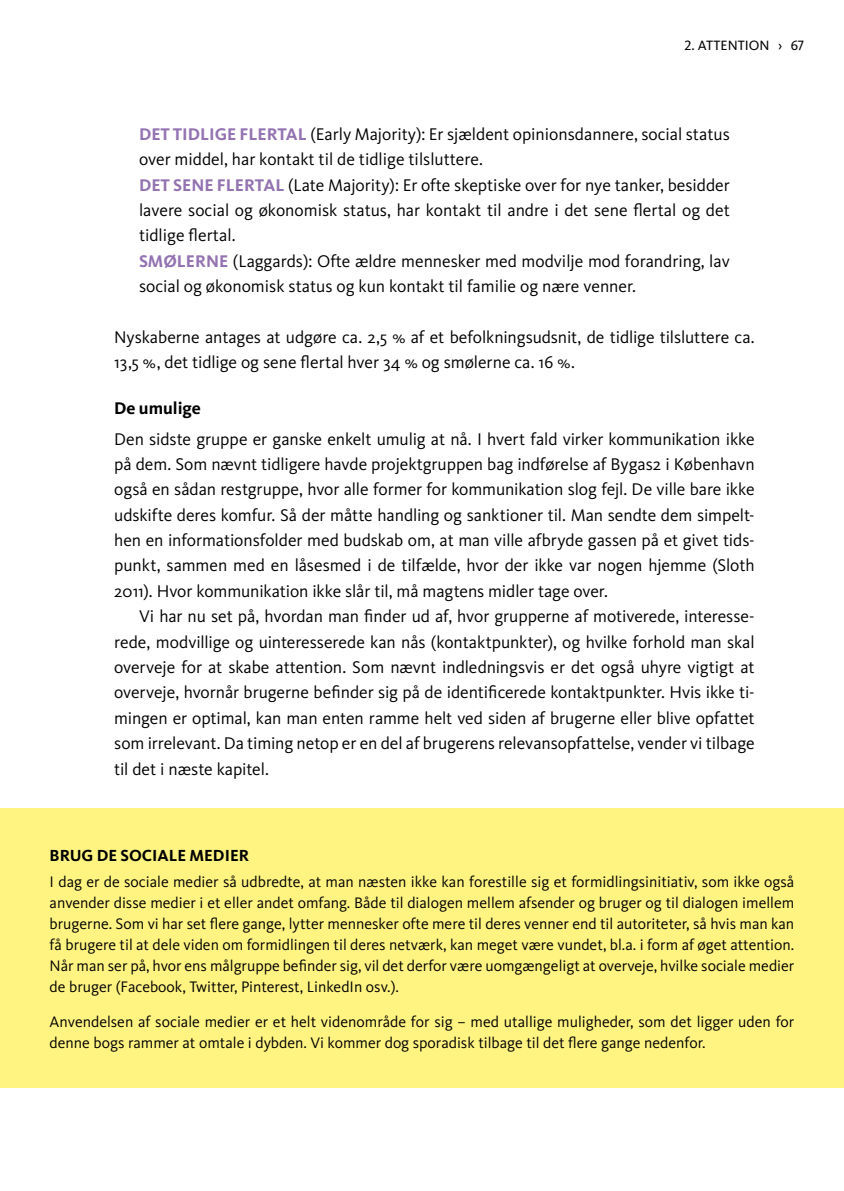
<style>
.page{position:relative;width:844px;height:1191px;background:#fff}
.page>*{position:absolute;margin:0;border:0;box-sizing:border-box;transform-origin:0 0}
.t1{font:17.5px/25.4px "Kievit";color:#000}
.t2{font:700 17.5px "Kievit";color:#000}
.t3{font:700 16.62px "Kievit";color:#000}
.t4{font:15.75px/21px "Kievit";color:#000;text-align:justify}
.t5{font:14px "Kievit Book SC";color:#000}
.s1{font-family:"Kievit"}
.s2{font-weight:700;color:#9373b1}
</style>
<div class="page">
<div style="left:0;top:808px;width:843px;height:280px;background:#fff482"></div>
<p class="t5" style="left:684px;top:37px;width:52px">2. ATTENTION</p>
<p class="t5" style="left:777px;top:37px;width:28px"><span class="s1">›</span> 67</p>
<p class="t1" style="left:139px;top:122px;width:592px"><span class="s2">DET TIDLIGE FLERTAL</span> (Early Majority): Er sjældent opinionsdannere, social status over middel, har kontakt til de tidlige tilsluttere.<br><span class="s2">DET SENE FLERTAL</span> (Late Majority): Er ofte skeptiske over for nye tanker, besidder lavere social og økonomisk status, har kontakt til andre i det sene flertal og det tidlige flertal.<br><span class="s2">SMØLERNE</span> (Laggards): Ofte ældre mennesker med modvilje mod forandring, lav social og økonomisk status og kun kontakt til familie og nære venner.</p>
<p class="t1" style="left:114px;top:325px;width:641px">Nyskaberne antages at udgøre ca. 2,5 % af et befolkningsudsnit, de tidlige tilsluttere ca.<br>13,5 %, det tidlige og sene flertal hver 34 % og smølerne ca. 16 %.</p>
<p class="t2" style="left:114px;top:397px;width:88px">De umulige</p>
<p class="t1" style="left:114px;top:426px;width:641px;text-align:justify">Den sidste gruppe er ganske enkelt umulig at nå. I hvert fald virker kommunikation ikke på dem. Som nævnt tidligere havde projektgruppen bag indførelse af Bygas2 i København også en sådan restgruppe, hvor alle former for kommunikation slog fejl. De ville bare ikke udskifte deres komfur. Så der måtte handling og sanktioner til. Man sendte dem simpelt&shy;hen en informationsfolder med budskab om, at man ville afbryde gassen på et givet tids&shy;punkt, sammen med en låsesmed i de tilfælde, hvor der ikke var nogen hjemme (Sloth 2011). Hvor kommunikation ikke slår til, må magtens midler tage over.</p>
<p class="t1" style="left:114px;top:604px;width:641px;text-align:justify;text-indent:25px">Vi har nu set på, hvordan man finder ud af, hvor grupperne af motiverede, interesse&shy;rede, modvillige og uinteresserede kan nås (kontaktpunkter), og hvilke forhold man skal overveje for at skabe attention. Som nævnt indledningsvis er det også uhyre vigtigt at overveje, hvornår brugerne befinder sig på de identificerede kontaktpunkter. Hvis ikke ti&shy;mingen er optimal, kan man enten ramme helt ved siden af brugerne eller blive opfattet som irrelevant. Da timing netop er en del af brugerens relevansopfattelse, vender vi tilbage til det i næste kapitel.</p>
<p class="t3" style="left:50px;top:845px;width:201px">BRUG DE SOCIALE MEDIER</p>
<p class="t4" style="left:50px;top:871px;width:746px">I dag er de sociale medier så udbredte, at man næsten ikke kan forestille sig et formidlingsinitiativ, som ikke også anvender disse medier i et eller andet omfang. Både til dialogen mellem afsender og bruger og til dialogen imellem brugerne. Som vi har set flere gange, lytter mennesker ofte mere til deres venner end til autoriteter, så hvis man kan få brugere til at dele viden om formidlingen til deres netværk, kan meget være vundet, bl.a. i form af øget attention.<br>Når man ser på, hvor ens målgruppe befinder sig, vil det derfor være uomgængeligt at overveje, hvilke sociale medier de bruger (Facebook, Twitter, Pinterest, LinkedIn osv.).</p>
<p class="t4" style="left:50px;top:1012px;width:746px">Anvendelsen af sociale medier er et helt videnområde for sig – med utallige muligheder, som det ligger uden for denne bogs rammer at omtale i dybden. Vi kommer dog sporadisk tilbage til det flere gange nedenfor.</p>
</div>
